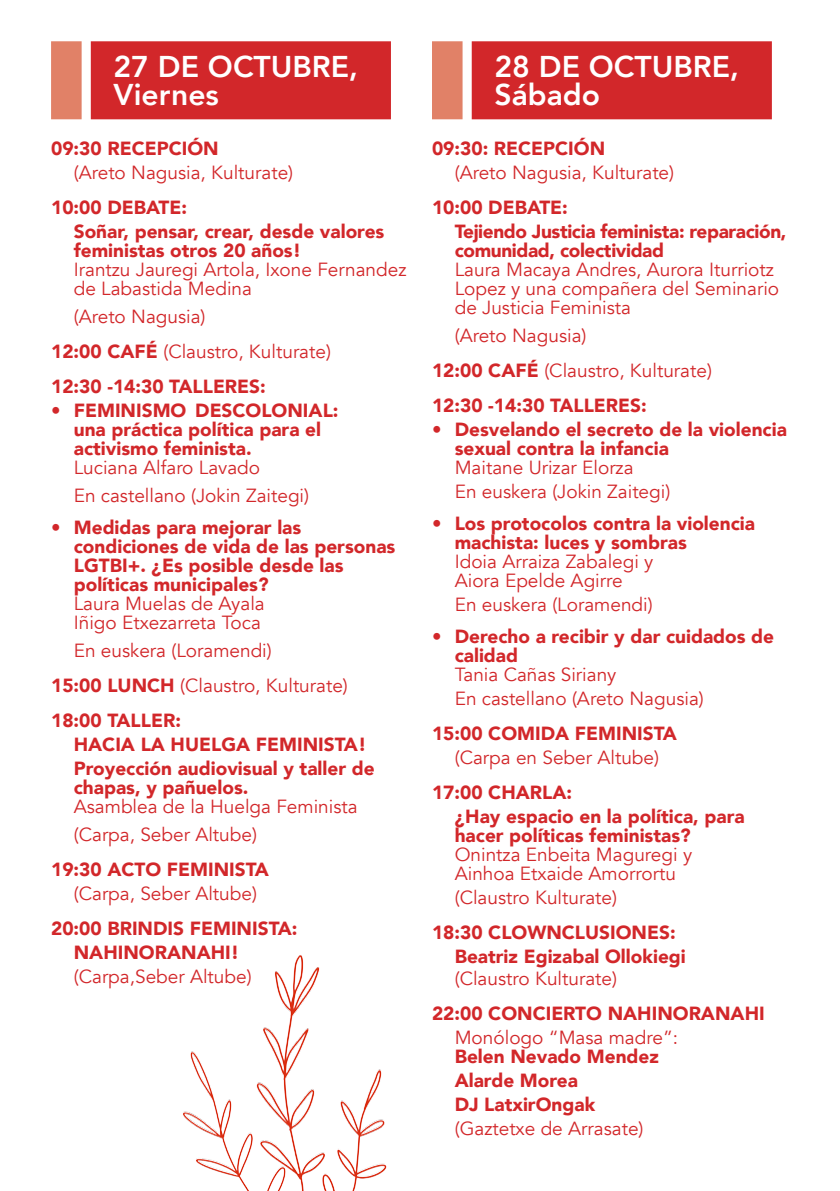
<style>
.page{position:relative;width:840px;height:1191px;background:#fff}
.page>*{position:absolute;margin:0;border:0;box-sizing:border-box;transform-origin:0 0}
.t1{font:800 30px/28px "Avenir";color:#fff}
.t2{font:19px/19px "Avenir";color:#d2272a}
.t3{font:900 19px/19px "Avenir";color:#d2272a}
.t4{font:900 19px/24px "Avenir";letter-spacing:-.02em;color:#d2272a}
.s1{font-weight:900}
</style>
<div class="page">
<div style="left:91px;top:41px;width:300px;height:78px;background:#d2272a"></div>
<div style="left:51px;top:41px;width:31px;height:78px;background:#e18167"></div>
<div style="left:471px;top:41px;width:300px;height:78px;background:#d2272a"></div>
<div style="left:432px;top:41px;width:30px;height:78px;background:#e18167"></div>
<img style="left:183px;top:955px;width:204px;height:236px">
<h1 class="t1" style="left:113px;top:52px;width:246px">27 DE OCTUBRE,<br>Viernes</h1>
<p class="t3" style="left:51px;top:138px;width:169px">09:30 RECEPCIÓN</p>
<p class="t2" style="left:74px;top:163px;width:221px">(Areto Nagusia, Kulturate)</p>
<p class="t3" style="left:74px;top:195px;width:312px;line-height:24px;text-indent:-23px">10:00 DEBATE:<br>Soñar, pensar, crear, desde valores</p>
<p class="t3" style="left:74px;top:240px;width:229px">feministas otros 20 años!</p>
<p class="t2" style="left:74px;top:260px;width:334px">Irantzu Jauregi Artola, Ixone Fernandez de Labastida Medina</p>
<p class="t2" style="left:51px;top:299px;width:281px;line-height:35px;text-indent:23px">(Areto Nagusia)<br><span class="s1">12:00 CAFÉ</span> (Claustro, Kulturate)<br><span class="s1">12:30 -14:30 TALLERES</span></p>
<p class="t3" style="left:260px;top:376px;width:7px">:</p>
<p class="t3" style="left:74px;top:400px;width:266px;text-indent:121px">DESCOLONIAL: una práctica política para el activismo feminista.</p>
<p class="t2" style="left:74px;top:454px;width:237px;line-height:28px">Luciana Alfaro Lavado<br>En castellano (Jokin Zaitegi)</p>
<p class="t3" style="left:74px;top:517px;width:323px;text-indent:-23px">• Medidas para mejorar las condiciones de vida de las personas<br>LGTBI+. ¿Es posible desde las políticas municipales?</p>
<p class="t2" style="left:74px;top:594px;width:192px">Laura Muelas de Ayala<br>Iñigo Etxezarreta Toca</p>
<p class="t2" style="left:51px;top:633px;width:298px;line-height:35px;text-indent:23px">En euskera (Loramendi)<br><span class="s1">15:00 LUNCH</span> (Claustro, Kulturate)<br><span class="s1">18:00 TALLER:</span></p>
<p class="t3" style="left:74px;top:732px;width:302px;line-height:24px">HACIA LA HUE LGA FEM INISTA!<br>Proyección audiovisual y taller de</p>
<p class="t3" style="left:74px;top:777px;width:176px">chapas, y pañuelos.</p>
<p class="t2" style="left:74px;top:793px;width:285px;line-height:28px">Asamblea de la Huelga Feminista (Carpa, Seber Altube)</p>
<p class="t3" style="left:51px;top:859px;width:219px">19:30 ACTO FEM INISTA</p>
<p class="t2" style="left:74px;top:884px;width:184px">(Carpa, Seber Altube)</p>
<p class="t3" style="left:74px;top:916px;width:225px;line-height:24px;text-indent:-23px">20:00 BRINDIS FEM INISTA:<br>NAHINORANAHI!</p>
<p class="t2" style="left:74px;top:967px;width:179px">(Carpa,Seber Altube)</p>
<p class="t3" style="left:51px;top:400px;width:107px">• FEMINISMO</p>
<h1 class="t1" style="left:494px;top:52px;width:246px">28 DE OCTUBRE,<br>Sábado</h1>
<p class="t3" style="left:432px;top:138px;width:175px">09:30: RECEPCIÓN</p>
<p class="t2" style="left:454px;top:163px;width:221px">(Areto Nagusia, Kulturate)</p>
<p class="t4" style="left:454px;top:195px;width:333px;text-indent:-23px">10:00 DEBATE:<br>Tejiendo Justicia feminista: reparación,</p>
<p class="t4" style="left:454px;top:238px;width:211px">comunidad, colectividad</p>
<p class="t2" style="left:454px;top:260px;width:326px">Laura Macaya Andres, Aurora Iturriotz<br>Lopez y una compañera del Seminario de Justicia Feminista</p>
<p class="t2" style="left:432px;top:318px;width:281px;line-height:35px;text-indent:23px">(Areto Nagusia)<br><span class="s1">12:00 CAFÉ</span> (Claustro, Kulturate)<br><span class="s1">12:30 -14:30 TALLERES</span></p>
<p class="t3" style="left:640px;top:395px;width:7px">:</p>
<p class="t3" style="left:454px;top:419px;width:333px;text-indent:-23px">• Desvelando el secreto de la violencia sexual contra la infancia</p>
<p class="t2" style="left:454px;top:456px;width:217px;line-height:24px">Maitane Urizar Elorza<br>En euskera (Jokin Zaitegi)</p>
<p class="t3" style="left:454px;top:513px;width:302px;text-indent:-23px">• Los protocolos contra la violencia machista: luces y sombras</p>
<p class="t2" style="left:454px;top:552px;width:200px">Idoia Arraiza Zabalegi y<br>Aiora Epelde Agirre</p>
<p class="t2" style="left:454px;top:595px;width:199px">En euskera (Loramendi)</p>
<p class="t3" style="left:454px;top:626px;width:321px;text-indent:-23px">• Derecho a recibir y dar cuidados de calidad</p>
<p class="t2" style="left:454px;top:663px;width:250px;line-height:24px">Tania Cañas Siriany<br>En castellano (Areto Nagusia)</p>
<p class="t3" style="left:432px;top:723px;width:246px">15:00 COMIDA FEMINISTA</p>
<p class="t2" style="left:454px;top:748px;width:206px">(Carpa en Seber Altube)</p>
<p class="t3" style="left:454px;top:780px;width:291px;line-height:24px;text-indent:-23px">17:00 CHARLA:<br>¿Hay espacio en la política, para</p>
<p class="t3" style="left:454px;top:825px;width:237px">hacer políticas feministas?</p>
<p class="t2" style="left:454px;top:845px;width:239px">Onintza Enbeita Maguregi y<br>Ainhoa Etxaide Amorrortu</p>
<p class="t2" style="left:454px;top:888px;width:164px">(Claustro Kulturate)</p>
<p class="t3" style="left:454px;top:920px;width:232px;line-height:24px;text-indent:-23px">18:30 CLOWNCLUSIONES:<br>Beatriz Egizabal Ollokiegi</p>
<p class="t2" style="left:454px;top:969px;width:164px">(Claustro Kulturate)</p>
<p class="t3" style="left:432px;top:1003px;width:133px">22:00 CONCIERTO</p>
<p class="t3" style="left:607px;top:1003px;width:158px">NAHINORANAHI</p>
<p class="t2" style="left:454px;top:1028px;width:225px">Monólogo “Masa madre”:</p>
<p class="t3" style="left:454px;top:1044px;width:206px;line-height:24px">Belen Nevado Mendez<br>Alarde Morea<br>DJ LatxirOngak</p>
<p class="t2" style="left:454px;top:1119px;width:190px">(Gaztetxe de Arrasate)</p>
</div>
